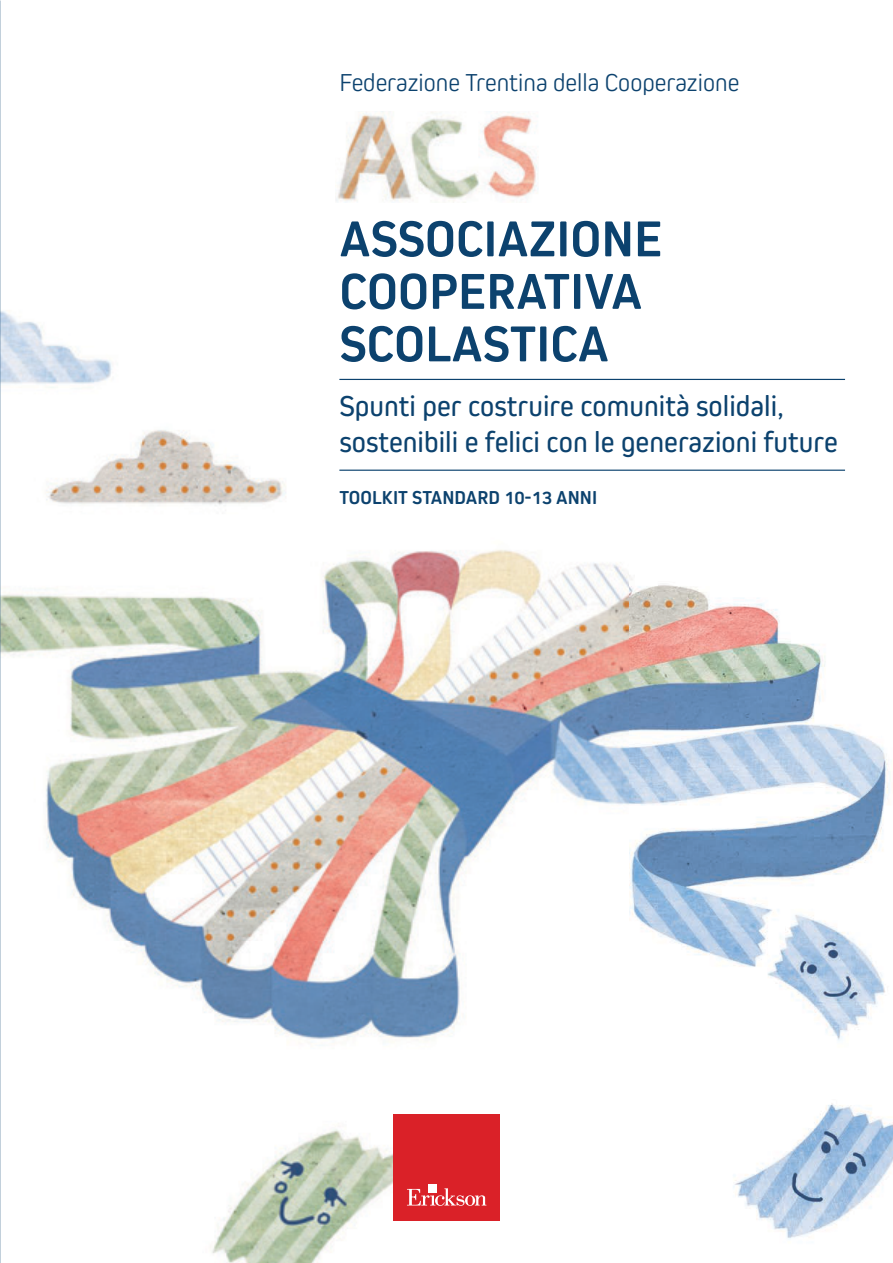
<style>
.page{position:relative;width:893px;height:1263px;background:#fff}
.page>*{position:absolute;margin:0;border:0;box-sizing:border-box;transform-origin:0 0}
.t1{font:700 52.5px/52.5px "Kiro";color:#0c426e}
.t2{font:30px/36px "Kiro";color:#0c426e}
.t3{font:300 25.5px "Kiro";color:#0c426e}
.t4{font:700 19.5px "Kiro";color:#0c426e}
</style>
<div class="page">
<img style="left:0;top:301px;width:630px;height:640px">
<img style="left:630px;top:378px;width:263px;height:861px">
<img style="left:0;top:941px;width:631px;height:322px">
<hr style="left:339px;top:379px;width:506px;height:1px;background:#0c426e">
<hr style="left:339px;top:470px;width:506px;height:1px;background:#0c426e">
<img style="left:336px;top:111px;width:202px;height:91px">
<div style="left:393px;top:1114px;width:107px;height:107px;background:#da2128"></div>
<svg style="left:407px;top:1188px;width:79px;height:18px"></svg>
<div style="left:429px;top:1184px;width:8px;height:8px;background:#fff"></div>
<p class="t3" style="left:339px;top:68px;width:401px">Federazione Trentina della Cooperazione</p>
<h1 class="t1" style="left:339px;top:212px;width:324px">ASSOCIAZIONE<br>COOPERATIVA<br>SCOLASTICA</h1>
<p class="t2" style="left:339px;top:387px;width:500px">Spunti per costruire comunità solidali, sostenibili e felici con le generazioni future</p>
<p class="t4" style="left:339px;top:486px;width:259px">TOOLKIT STANDARD 10-13 ANNI</p>
</div>
